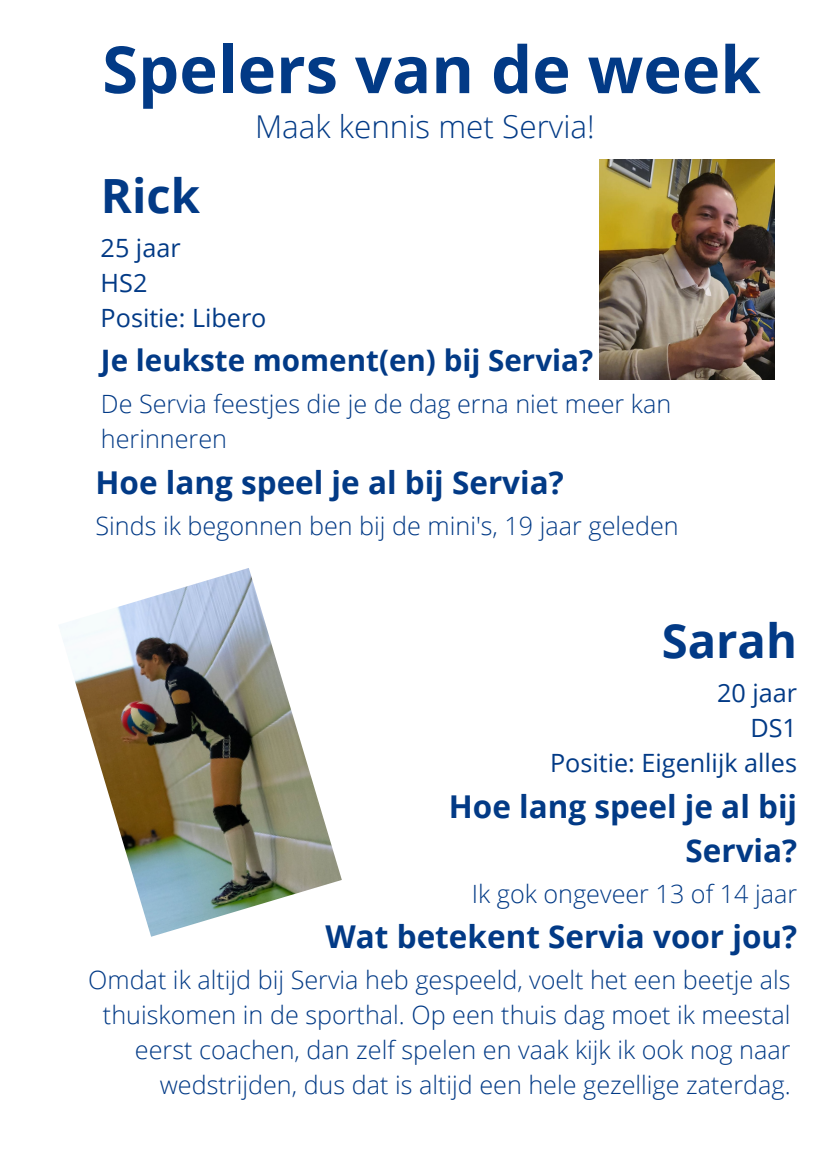
<style>
.page{position:relative;width:823px;height:1163px;background:#fff}
.page>*{position:absolute;margin:0;border:0;box-sizing:border-box;transform-origin:0 0}
.t1{font:700 65.06px "Open Sans";color:#023a86}
.t2{font:700 47.19px "Open Sans";color:#023a86}
.t3{font:700 31.44px/43.9px "Open Sans";color:#023a86;text-align:right}
.t4{font:300 31.44px "Open Sans";color:#023a86}
.t5{font:700 29.56px "Open Sans";color:#023a86}
.t6{font:300 25.12px/34.9px "Open Sans";color:#023a86}
.t7{font:25.12px/34.9px "Open Sans";color:#023a86}
</style>
<div class="page">
<img style="left:599px;top:159px;width:175px;height:220px">
<img style="left:59px;top:568px;width:283px;height:368px">
<h1 class="t1" style="left:102px;top:24px;width:659px">Spelers van de week</h1>
<h2 class="t2" style="left:101px;top:162px;width:101px">Rick</h2>
<p class="t4" style="left:255px;top:104px;width:341px">Maak kennis met Servia!</p>
<p class="t7" style="left:101px;top:230px;width:167px">25 jaar<br>HS2<br>Positie: Libero</p>
<p class="t5" style="left:101px;top:339px;width:493px">Je leukste moment(en) bij Servia?</p>
<p class="t6" style="left:101px;top:386px;width:571px">De Servia feestjes die je de dag erna niet meer kan herinneren</p>
<p class="t3" style="left:95px;top:460px;width:469px">Hoe lang speel je al bij Servia?</p>
<p class="t6" style="left:95px;top:507px;width:584px">Sinds ik begonnen ben bij de mini's, 19 jaar geleden</p>
<h2 class="t2" style="left:661px;top:608px;width:137px">Sarah</h2>
<p class="t7" style="left:550px;top:675px;width:248px;text-align:right">20 jaar<br>DS1<br>Positie: Eigenlijk alles</p>
<p class="t3" style="left:448px;top:784px;width:350px">Hoe lang speel je al bij<br>Servia?</p>
<p class="t6" style="left:471px;top:875px;width:327px">Ik gok ongeveer 13 of 14 jaar</p>
<p class="t3" style="left:325px;top:914px;width:473px">Wat betekent Servia voor jou?</p>
<p class="t6" style="left:88px;top:961px;width:703px;text-align:right">Omdat ik altijd bij Servia heb gespeeld, voelt het een beetje als thuiskomen in de sporthal. Op een thuis dag moet ik meestal eerst coachen, dan zelf spelen en vaak kijk ik ook nog naar wedstrijden, dus dat is altijd een hele gezellige zaterdag.</p>
</div>
